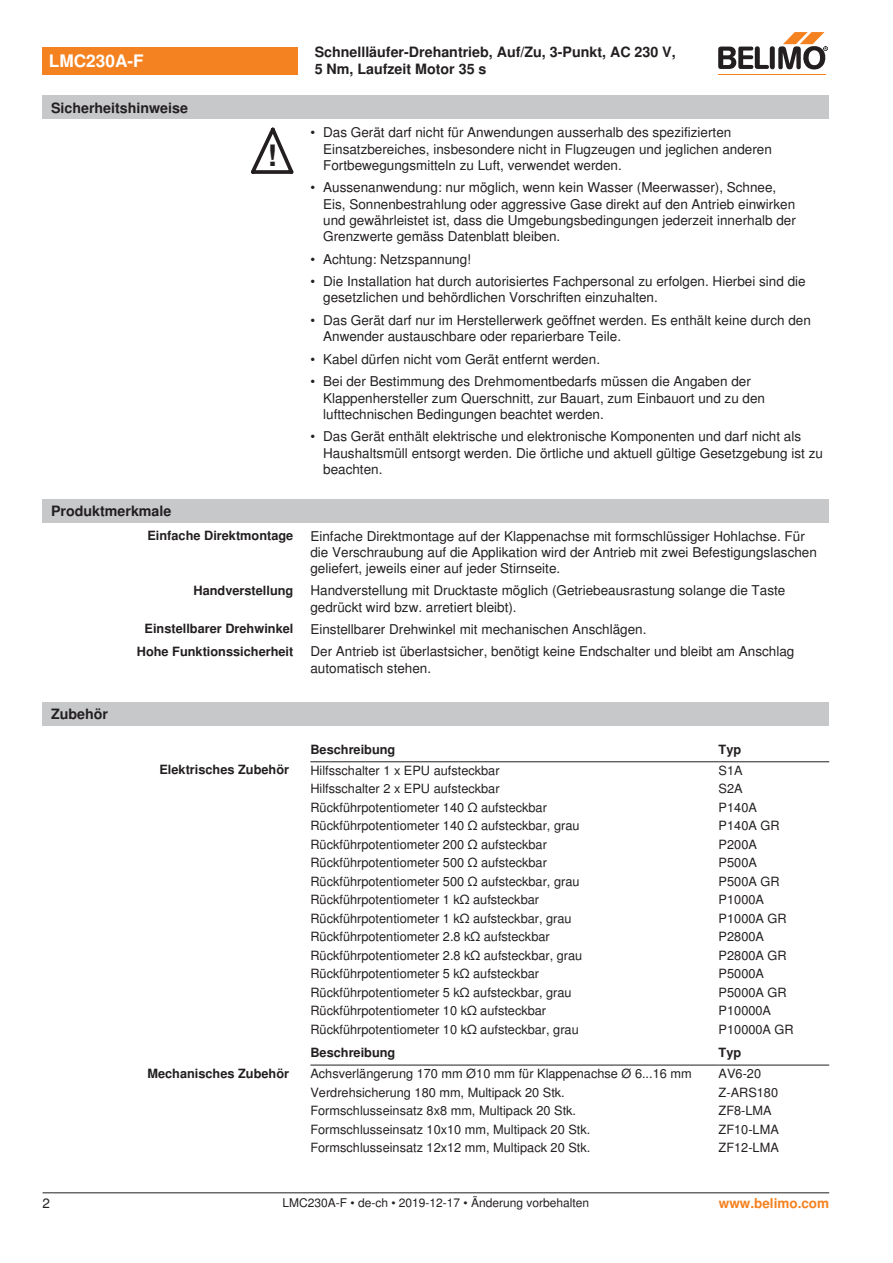
<style>
.page{position:relative;width:893px;height:1263px;background:#fff}
.page>*{position:absolute;margin:0;border:0;box-sizing:border-box;transform-origin:0 0}
.t1{font:700 29.55px "Nimbus Sans BEL";color:#231f20}
.t2{font:700 17.25px "Nimbus Sans BEL";color:#fff}
.t3{font:700 14.25px/17.1px "Nimbus Sans BEL";color:#231f20}
.Bulletpoints_1_5mm_A{font:13.5px/16.2px "Nimbus Sans BEL";color:#231f20}
.Rechtsbündig_Footer{font:700 13.5px "Nimbus Sans BEL";color:#f58220}
.Tabellentext_1mm{font:12.75px "Nimbus Sans BEL";color:#231f20}
.Rechtsbündig{font:700 12.75px "Nimbus Sans BEL";color:#231f20}
.Tabellenkopf_rechtsb{font:700 12.75px "Nimbus Sans BEL";color:#231f20}
.Tabellenkopf{font:700 12.75px "Nimbus Sans BEL";color:#231f20}
.Footer_EU_center{font:12px "Nimbus Sans BEL";color:#231f20}
</style>
<div class="page">
<svg style="left:251px;top:128px;width:42px;height:46px"></svg>
<div style="left:43px;top:499px;width:786px;height:23px;background:#c7c8ca"></div>
<div style="left:43px;top:702px;width:786px;height:23px;background:#c7c8ca"></div>
<hr style="left:310px;top:761px;width:409px;height:1px;background:#231f20">
<hr style="left:719px;top:761px;width:110px;height:1px;background:#231f20">
<hr style="left:310px;top:1065px;width:409px;height:1px;background:#231f20">
<hr style="left:719px;top:1065px;width:110px;height:1px;background:#231f20">
<div style="left:43px;top:47px;width:255px;height:27px;background:#f58220"></div>
<hr style="left:718px;top:74px;width:107px;height:1px;background:#f58220">
<svg style="left:718px;top:32px;width:110px;height:38px"></svg>
<div style="left:43px;top:96px;width:786px;height:23px;background:#c7c8ca"></div>
<hr style="left:43px;top:1192px;width:786px;height:1px;background:#231f20">
<p class="t2" style="left:49px;top:51px;width:96px">LMC230A-F</p>
<p class="t3" style="left:315px;top:44px;width:363px">Schnellläufer-Drehantrieb, Auf/Zu, 3-Punkt, AC 230 V,<br>5 Nm, Laufzeit Motor 35 s</p>
<p class="t3" style="left:51px;top:100px;width:139px">Sicherheitshinweise</p>
<p class="t1" style="left:267px;top:138px;width:11px">!</p>
<p class="Bulletpoints_1_5mm_A" style="left:323px;top:125px;width:450px;text-indent:-13px">• Das Gerät darf nicht für Anwendungen ausserhalb des spezifizierten<br>Einsatzbereiches, insbesondere nicht in Flugzeugen und jeglichen anderen<br>Fortbewegungsmitteln zu Luft, verwendet werden.</p>
<p class="Bulletpoints_1_5mm_A" style="left:323px;top:180px;width:474px;text-indent:-13px">• Aussenanwendung: nur möglich, wenn kein Wasser (Meerwasser), Schnee, Eis, Sonnenbestrahlung oder aggressive Gase direkt auf den Antrieb einwirken und gewährleistet ist, dass die Umgebungsbedingungen jederzeit innerhalb der Grenzwerte gemäss Datenblatt bleiben.</p>
<p class="Bulletpoints_1_5mm_A" style="left:310px;top:251px;width:162px">• Achtung: Netzspannung!</p>
<p class="Bulletpoints_1_5mm_A" style="left:323px;top:274px;width:484px;text-indent:-13px">• Die Installation hat durch autorisiertes Fachpersonal zu erfolgen. Hierbei sind die gesetzlichen und behördlichen Vorschriften einzuhalten.</p>
<p class="Bulletpoints_1_5mm_A" style="left:323px;top:312px;width:489px;text-indent:-13px">• Das Gerät darf nur im Herstellerwerk geöffnet werden. Es enthält keine durch den<br>Anwender austauschbare oder reparierbare Teile.</p>
<p class="Bulletpoints_1_5mm_A" style="left:310px;top:351px;width:291px">• Kabel dürfen nicht vom Gerät entfernt werden.</p>
<p class="Bulletpoints_1_5mm_A" style="left:323px;top:374px;width:443px;text-indent:-13px">• Bei der Bestimmung des Drehmomentbedarfs müssen die Angaben der<br>Klappenhersteller zum Querschnitt, zur Bauart, zum Einbauort und zu den lufttechnischen Bedingungen beachtet werden.</p>
<p class="Bulletpoints_1_5mm_A" style="left:323px;top:429px;width:501px;text-indent:-13px">• Das Gerät enthält elektrische und elektronische Komponenten und darf nicht als<br>Haushaltsmüll entsorgt werden. Die örtliche und aktuell gültige Gesetzgebung ist zu beachten.</p>
<p class="t3" style="left:51px;top:503px;width:122px">Produktmerkmale</p>
<p class="Rechtsbündig" style="left:147px;top:528px;width:147px">Einfache Direktmontage</p>
<p class="Bulletpoints_1_5mm_A" style="left:310px;top:528px;width:508px">Einfache Direktmontage auf der Klappenachse mit formschlüssiger Hohlachse. Für die Verschraubung auf die Applikation wird der Antrieb mit zwei Befestigungslaschen geliefert, jeweils einer auf jeder Stirnseite.</p>
<p class="Rechtsbündig" style="left:193px;top:583px;width:101px">Handverstellung</p>
<p class="Bulletpoints_1_5mm_A" style="left:310px;top:583px;width:476px">Handverstellung mit Drucktaste möglich (Getriebeausrastung solange die Taste gedrückt wird bzw. arretiert bleibt).</p>
<p class="Rechtsbündig" style="left:145px;top:621px;width:150px">Einstellbarer Drehwinkel</p>
<p class="Bulletpoints_1_5mm_A" style="left:310px;top:621px;width:338px">Einstellbarer Drehwinkel mit mechanischen Anschlägen.</p>
<p class="Rechtsbündig" style="left:137px;top:644px;width:158px">Hohe Funktionssicherheit</p>
<p class="Bulletpoints_1_5mm_A" style="left:310px;top:644px;width:485px">Der Antrieb ist überlastsicher, benötigt keine Endschalter und bleibt am Anschlag automatisch stehen.</p>
<p class="t3" style="left:51px;top:706px;width:58px">Zubehör</p>
<p class="Tabellenkopf" style="left:310px;top:742px;width:87px">Beschreibung</p>
<p class="Tabellenkopf" style="left:719px;top:742px;width:24px">Typ</p>
<p class="Tabellenkopf_rechtsb" style="left:159px;top:762px;width:131px">Elektrisches Zubehör</p>
<p class="Tabellentext_1mm" style="left:310px;top:763px;width:191px">Hilfsschalter 1 x EPU aufsteckbar</p>
<p class="Tabellentext_1mm" style="left:719px;top:763px;width:26px">S1A</p>
<p class="Tabellentext_1mm" style="left:310px;top:781px;width:191px">Hilfsschalter 2 x EPU aufsteckbar</p>
<p class="Tabellentext_1mm" style="left:719px;top:781px;width:26px">S2A</p>
<p class="Tabellentext_1mm" style="left:310px;top:800px;width:238px">Rückführpotentiometer 140 Ω aufsteckbar</p>
<p class="Tabellentext_1mm" style="left:719px;top:800px;width:40px">P140A</p>
<p class="Tabellentext_1mm" style="left:310px;top:818px;width:271px">Rückführpotentiometer 140 Ω aufsteckbar, grau</p>
<p class="Tabellentext_1mm" style="left:719px;top:818px;width:62px">P140A GR</p>
<p class="Tabellentext_1mm" style="left:310px;top:837px;width:238px">Rückführpotentiometer 200 Ω aufsteckbar</p>
<p class="Tabellentext_1mm" style="left:719px;top:837px;width:40px">P200A</p>
<p class="Tabellentext_1mm" style="left:310px;top:855px;width:238px">Rückführpotentiometer 500 Ω aufsteckbar</p>
<p class="Tabellentext_1mm" style="left:719px;top:855px;width:40px">P500A</p>
<p class="Tabellentext_1mm" style="left:310px;top:873px;width:271px">Rückführpotentiometer 500 Ω aufsteckbar, grau</p>
<p class="Tabellentext_1mm" style="left:719px;top:873px;width:62px">P500A GR</p>
<p class="Tabellentext_1mm" style="left:310px;top:892px;width:230px">Rückführpotentiometer 1 kΩ aufsteckbar</p>
<p class="Tabellentext_1mm" style="left:719px;top:892px;width:47px">P1000A</p>
<p class="Tabellentext_1mm" style="left:310px;top:910px;width:263px">Rückführpotentiometer 1 kΩ aufsteckbar, grau</p>
<p class="Tabellentext_1mm" style="left:719px;top:910px;width:70px">P1000A GR</p>
<p class="Tabellentext_1mm" style="left:310px;top:929px;width:241px">Rückführpotentiometer 2.8 kΩ aufsteckbar</p>
<p class="Tabellentext_1mm" style="left:719px;top:929px;width:47px">P2800A</p>
<p class="Tabellentext_1mm" style="left:310px;top:947px;width:273px">Rückführpotentiometer 2.8 kΩ aufsteckbar, grau</p>
<p class="Tabellentext_1mm" style="left:719px;top:947px;width:70px">P2800A GR</p>
<p class="Tabellentext_1mm" style="left:310px;top:966px;width:230px">Rückführpotentiometer 5 kΩ aufsteckbar</p>
<p class="Tabellentext_1mm" style="left:719px;top:966px;width:47px">P5000A</p>
<p class="Tabellentext_1mm" style="left:310px;top:984px;width:263px">Rückführpotentiometer 5 kΩ aufsteckbar, grau</p>
<p class="Tabellentext_1mm" style="left:719px;top:984px;width:70px">P5000A GR</p>
<p class="Tabellentext_1mm" style="left:310px;top:1003px;width:237px">Rückführpotentiometer 10 kΩ aufsteckbar</p>
<p class="Tabellentext_1mm" style="left:719px;top:1003px;width:54px">P10000A</p>
<p class="Tabellentext_1mm" style="left:310px;top:1021px;width:270px">Rückführpotentiometer 10 kΩ aufsteckbar, grau</p>
<p class="Tabellentext_1mm" style="left:719px;top:1021px;width:77px">P10000A GR</p>
<p class="Tabellenkopf" style="left:310px;top:1045px;width:87px">Beschreibung</p>
<p class="Tabellenkopf" style="left:719px;top:1045px;width:24px">Typ</p>
<p class="Tabellenkopf_rechtsb" style="left:147px;top:1066px;width:143px">Mechanisches Zubehör</p>
<p class="Tabellentext_1mm" style="left:310px;top:1066px;width:383px">Achsverlängerung 170 mm Ø10 mm für Klappenachse Ø 6...16 mm</p>
<p class="Tabellentext_1mm" style="left:719px;top:1066px;width:44px">AV6-20</p>
<p class="Tabellentext_1mm" style="left:310px;top:1084px;width:256px">Verdrehsicherung 180 mm, Multipack 20 Stk.</p>
<p class="Tabellentext_1mm" style="left:719px;top:1084px;width:61px">Z-ARS180</p>
<p class="Tabellentext_1mm" style="left:310px;top:1103px;width:267px">Formschlusseinsatz 8x8 mm, Multipack 20 Stk.</p>
<p class="Tabellentext_1mm" style="left:719px;top:1103px;width:55px">ZF8-LMA</p>
<p class="Tabellentext_1mm" style="left:310px;top:1121px;width:281px">Formschlusseinsatz 10x10 mm, Multipack 20 Stk.</p>
<p class="Tabellentext_1mm" style="left:719px;top:1121px;width:62px">ZF10-LMA</p>
<p class="Tabellentext_1mm" style="left:310px;top:1140px;width:281px">Formschlusseinsatz 12x12 mm, Multipack 20 Stk.</p>
<p class="Tabellentext_1mm" style="left:719px;top:1140px;width:62px">ZF12-LMA</p>
<p class="Bulletpoints_1_5mm_A" style="left:43px;top:1196px;width:9px">2</p>
<p class="Footer_EU_center" style="left:282px;top:1196px;width:308px">LMC230A-F • de-ch • 2019-12-17 • Änderung vorbehalten</p>
<p class="Rechtsbündig_Footer" style="left:719px;top:1195px;width:112px">www.belimo.com</p>
</div>
